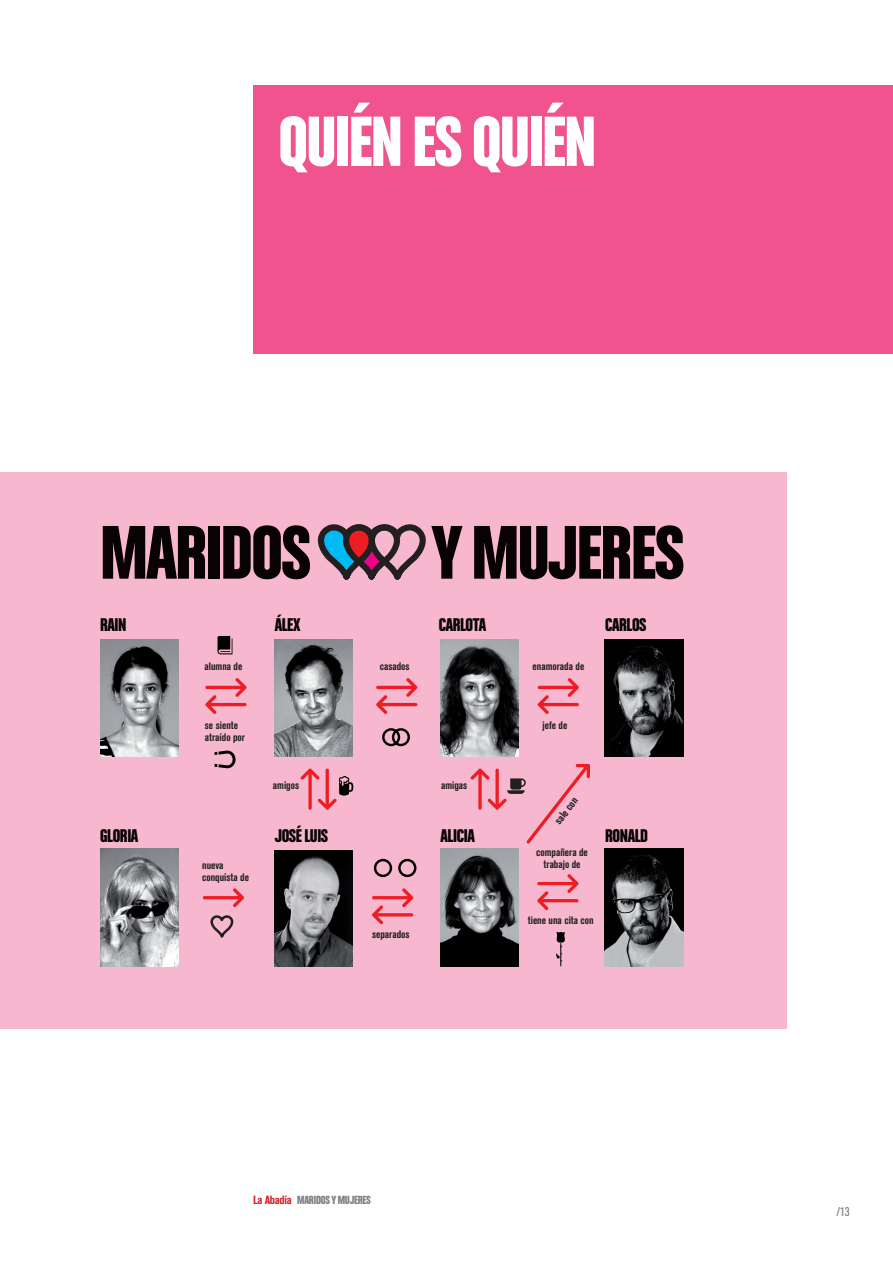
<style>
.page{position:relative;width:893px;height:1263px;background:#fff}
.page>*{position:absolute;margin:0;border:0;box-sizing:border-box;transform-origin:0 0}
.t1{font:80.85px "Chalet Comprime Hong Kong Eighty";letter-spacing:-.02em;color:#080302;scale:1.04 1}
.t2{font:75.6px "Chalet Comprime Hong Kong Eighty";letter-spacing:-.02em;color:#fff;scale:1.04 1}
.t3{font:19.65px "Chalet Comprime Hong Kong Eighty";letter-spacing:-.02em;color:#080302;scale:1.04 1}
.t4{font:12.6px "Chalet Comprime Hong Kong Eighty";letter-spacing:-.02em;color:#808285;scale:1.04 1}
.t5{font:condensed 12.6px "Akzidenz Grotesk BQ";color:#808285;scale:1.04 1}
.t6{font:700 condensed 10.8px/11.7px "Akzidenz Grotesk BQ";color:#231f20}
.s1{font-family:"Akzidenz Grotesk BQ";font-weight:700;font-stretch:condensed;font-size:11.85px;color:#d1232a}
</style>
<div class="page">
<div style="left:253px;top:85px;width:640px;height:269px;background:#f0538d"></div>
<div style="left:0;top:472px;width:787px;height:557px;background:#f7b8cf"></div>
<img style="left:441px;top:849px;width:78px;height:117px">
<img style="left:605px;top:639px;width:78px;height:117px">
<img style="left:441px;top:639px;width:78px;height:117px">
<img style="left:100px;top:849px;width:78px;height:117px">
<img style="left:274px;top:851px;width:79px;height:115px">
<img style="left:100px;top:639px;width:78px;height:117px">
<img style="left:605px;top:849px;width:78px;height:117px">
<img style="left:274px;top:639px;width:79px;height:117px">
<svg style="left:376px;top:678px;width:41px;height:36px"></svg>
<svg style="left:538px;top:678px;width:41px;height:36px"></svg>
<svg style="left:372px;top:888px;width:41px;height:36px"></svg>
<svg style="left:537px;top:874px;width:41px;height:36px"></svg>
<svg style="left:205px;top:678px;width:42px;height:36px"></svg>
<svg style="left:471px;top:764px;width:119px;height:79px"></svg>
<svg style="left:215px;top:750px;width:21px;height:18px"></svg>
<svg style="left:556px;top:932px;width:9px;height:34px"></svg>
<div style="left:382px;top:728px;width:18px;height:18px;border:2px solid #000;border-radius:50%"></div>
<div style="left:392px;top:728px;width:18px;height:18px;border:2px solid #000;border-radius:50%"></div>
<div style="left:374px;top:859px;width:18px;height:18px;border:2px solid #000;border-radius:50%"></div>
<div style="left:398px;top:859px;width:18px;height:18px;border:2px solid #000;border-radius:50%"></div>
<svg style="left:301px;top:768px;width:52px;height:42px"></svg>
<svg style="left:217px;top:636px;width:15px;height:18px"></svg>
<svg style="left:203px;top:888px;width:41px;height:50px"></svg>
<svg style="left:317px;top:524px;width:109px;height:56px"></svg>
<h2 class="t2" style="left:279px;top:97px;width:307px">QUIÉN ES QUIÉN</h2>
<h1 class="t1" style="left:100px;top:505px;width:205px">MARIDOS</h1>
<h1 class="t1" style="left:431px;top:505px;width:245px">Y MUJERES</h1>
<h3 class="t3" style="left:100px;top:613px;width:27px">RAIN</h3>
<h3 class="t3" style="left:275px;top:613px;width:26px">ÁLEX</h3>
<h3 class="t3" style="left:439px;top:613px;width:47px">CARLOTA</h3>
<h3 class="t3" style="left:605px;top:613px;width:41px">CARLOS</h3>
<p class="t6" style="left:205px;top:660px;width:39px">alumna de</p>
<p class="t6" style="left:205px;top:720px;width:42px">se siente atraído por</p>
<p class="t6" style="left:380px;top:660px;width:31px">casados</p>
<p class="t6" style="left:533px;top:660px;width:53px">enamorada de</p>
<p class="t6" style="left:273px;top:780px;width:28px">amigos</p>
<p class="t6" style="left:441px;top:780px;width:28px">amigas</p>
<p class="t6" style="left:543px;top:720px;width:26px">jefe de</p>
<p class="t6" style="left:552px;top:819px;width:32px;rotate:-52deg">sale con</p>
<h3 class="t3" style="left:100px;top:824px;width:38px">GLORIA</h3>
<h3 class="t3" style="left:275px;top:824px;width:53px">JOSÉ LUIS</h3>
<h3 class="t3" style="left:441px;top:824px;width:34px">ALICIA</h3>
<h3 class="t3" style="left:605px;top:824px;width:43px">RONALD</h3>
<p class="t6" style="left:202px;top:860px;width:48px">nueva conquista de</p>
<p class="t6" style="left:372px;top:929px;width:39px">separados</p>
<p class="t4" style="left:253px;top:1192px;width:115px"><span class="s1">La Abadía</span> MARIDOS Y MUJERES</p>
<p class="t6" style="left:536px;top:847px;width:53px;text-align:center">compañera de trabajo de</p>
<p class="t6" style="left:528px;top:915px;width:67px">tiene una cita con</p>
<p class="t5" style="left:836px;top:1204px;width:14px">/13</p>
</div>
